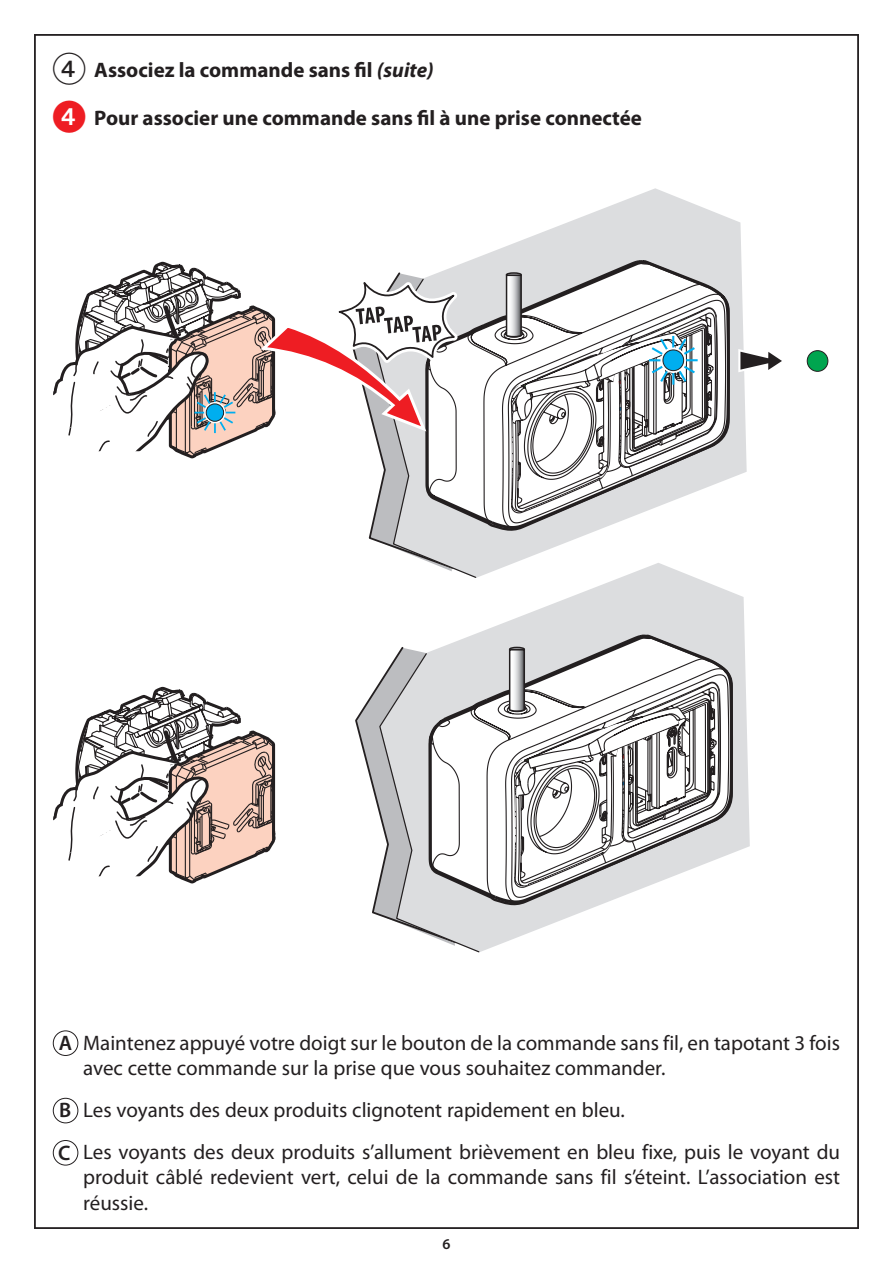
<style>
.page{position:relative;width:893px;height:1263px;background:#fff}
.page>*{position:absolute;margin:0;border:0;box-sizing:border-box;transform-origin:0 0}
.t1{font:21px/25.2px "Myriad Pro";color:#231f20}
.t2{font:700 21px "Myriad Pro";color:#231f20}
.t3{font:600 15px "Myriad Pro";color:#231f20}
.s1{font-family:"European Pi Two";font-weight:400;font-size:33px}
.s2{font-style:italic}
.s3{font-family:"European Pi One";font-weight:400;font-size:33px;color:#ee1d23}
.s4{font-weight:600}
</style>
<div class="page">
<svg style="left:477px;top:219px;width:270px;height:344px;fill:#dcdddf"></svg>
<svg style="left:53px;top:686px;width:223px;height:198px"></svg>
<svg style="left:477px;top:258px;width:11px;height:268px"></svg>
<svg style="left:488px;top:215px;width:243px;height:348px"></svg>
<svg style="left:738px;top:348px;width:44px;height:26px"></svg>
<svg style="left:805px;top:348px;width:25px;height:26px"></svg>
<div style="left:807px;top:351px;width:21px;height:20px;background:#00a54f;border-radius:50%"></div>
<div style="left:807px;top:350px;width:21px;height:22px;border:1px solid #231f20;border-radius:50%"></div>
<svg style="left:53px;top:258px;width:424px;height:305px"></svg>
<svg style="left:432px;top:563px;width:318px;height:389px"></svg>
<svg style="left:355px;top:647px;width:125px;height:306px"></svg>
<svg style="left:427px;top:633px;width:64px;height:268px"></svg>
<svg style="left:491px;top:313px;width:243px;height:639px"></svg>
<svg style="left:505px;top:188px;width:216px;height:741px"></svg>
<div style="left:53px;top:1030px;width:25px;height:26px;border:1px solid #231f20;border-radius:50%"></div>
<div style="left:53px;top:1098px;width:25px;height:25px;border:1px solid #231f20;border-radius:50%"></div>
<div style="left:53px;top:1140px;width:25px;height:25px;border:1px solid #231f20;border-radius:50%"></div>
<p class="t2" style="left:53px;top:56px;width:383px"><span class="s1">4</span> Associez la commande sans fil <span class="s2">(suite)</span></p>
<p class="t2" style="left:53px;top:104px;width:591px"><span class="s3">4</span> Pour associer une commande sans fil à une prise connectée</p>
<p class="t1" style="left:83px;top:1029px;width:758px;text-indent:-24px"><span class="s4">A</span> Maintenez appuyé votre doigt sur le bouton de la commande sans fil, en tapotant 3 fois avec cette commande sur la prise que vous souhaitez commander.</p>
<p class="t1" style="left:58px;top:1088px;width:783px;line-height:42.3px"><span class="s4">B</span> Les voyants des deux produits clignotent rapidement en bleu.<br><span class="s4">C</span> Les voyants des deux produits s’allument brièvement en bleu fixe, puis le voyant du</p>
<p class="t1" style="left:83px;top:1164px;width:758px">produit câblé redevient vert, celui de la commande sans fil s’éteint. L’association est réussie.</p>
<p class="t3" style="left:442px;top:1234px;width:10px">6</p>
</div>
